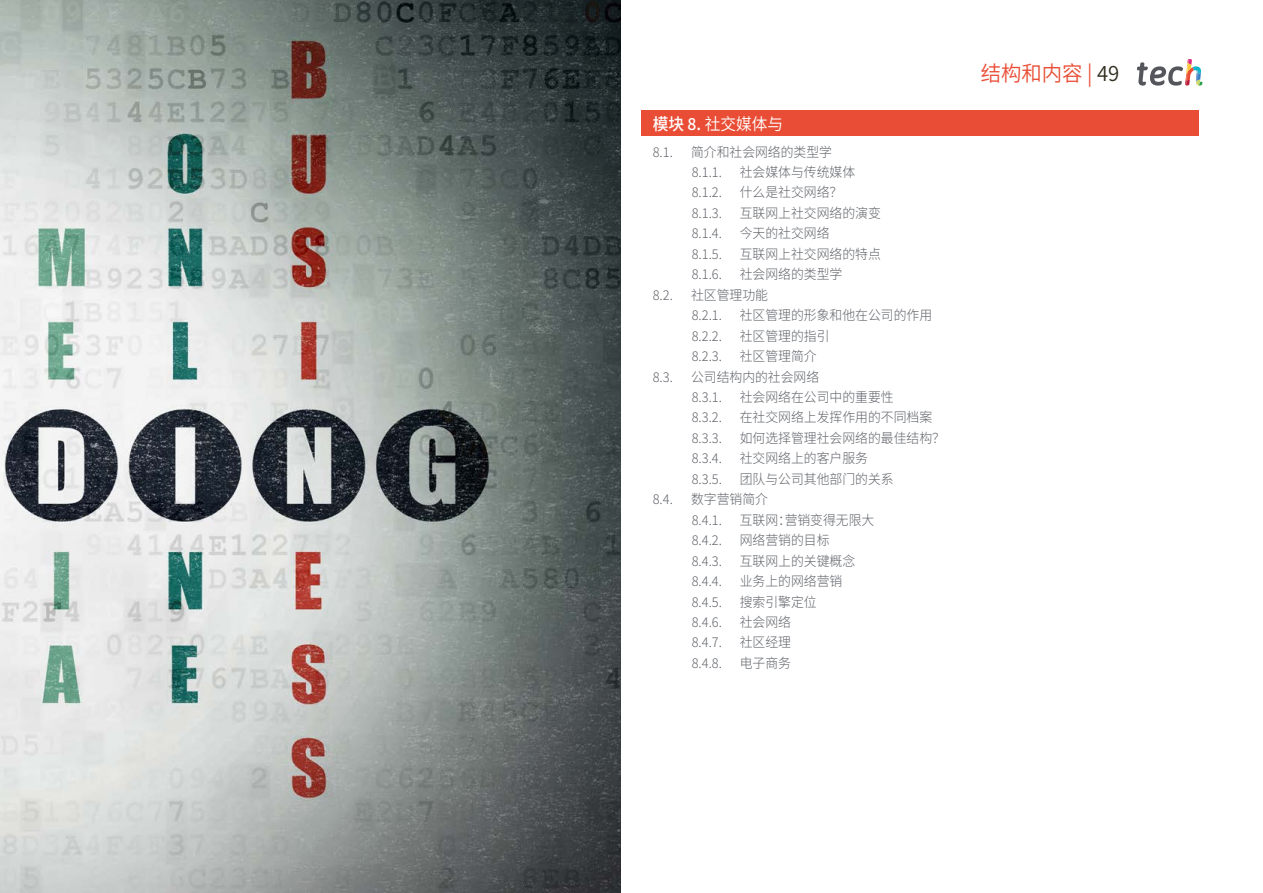
<style>
.page{position:relative;width:1263px;height:893px;background:#fff}
.page>*{position:absolute;margin:0;border:0;box-sizing:border-box;transform-origin:0 0}
.t1{font:21px "Source Han Sans CN";color:#e94d35}
.t2{font:16.5px "Source Han Sans CN";color:#fff;scale:.95 1}
.t3{font:300 13.5px/20.4px "Source Han Sans CN";color:#61646a;scale:.95 1}
.s1{font-weight:500}
.s2{color:#312e20}
</style>
<div class="page">
<img style="left:0;top:0;width:621px;height:893px">
<svg style="left:1137px;top:59px;width:65px;height:27px"></svg>
<div style="left:642px;top:110px;width:557px;height:26px;background:#e94d35"></div>
<p class="t2" style="left:653px;top:114px;width:139px"><span class="s1">模块 8.</span> 社交媒体与</p>
<p class="t3" style="left:653px;top:142px;width:23px">8.1.</p>
<p class="t3" style="left:691px;top:142px;width:150px">简介和社会网络的类型学<br>8.1.1.</p>
<p class="t3" style="left:740px;top:162px;width:123px">社会媒体与传统媒体</p>
<p class="t3" style="left:692px;top:183px;width:33px">8.1.2.</p>
<p class="t3" style="left:740px;top:183px;width:109px">什么是社交网络？</p>
<p class="t3" style="left:692px;top:203px;width:33px">8.1.3.</p>
<p class="t3" style="left:740px;top:203px;width:150px">互联网上社交网络的演变</p>
<p class="t3" style="left:692px;top:224px;width:33px">8.1.4.</p>
<p class="t3" style="left:740px;top:224px;width:96px">今天的社交网络</p>
<p class="t3" style="left:692px;top:244px;width:33px">8.1.5.</p>
<p class="t3" style="left:740px;top:244px;width:150px">互联网上社交网络的特点</p>
<p class="t3" style="left:692px;top:264px;width:33px">8.1.6.</p>
<p class="t3" style="left:740px;top:264px;width:109px">社会网络的类型学</p>
<p class="t3" style="left:653px;top:285px;width:23px">8.2.</p>
<p class="t3" style="left:691px;top:285px;width:82px">社区管理功能<br>8.2.1.</p>
<p class="t3" style="left:740px;top:305px;width:204px">社区管理的形象和他在公司的作用</p>
<p class="t3" style="left:692px;top:326px;width:33px">8.2.2.</p>
<p class="t3" style="left:740px;top:326px;width:96px">社区管理的指引</p>
<p class="t3" style="left:692px;top:346px;width:33px">8.2.3.</p>
<p class="t3" style="left:740px;top:346px;width:83px">社区管理简介</p>
<p class="t3" style="left:653px;top:367px;width:23px">8.3.</p>
<p class="t3" style="left:691px;top:367px;width:136px">公司结构内的社会网络<br>8.3.1.</p>
<p class="t3" style="left:740px;top:387px;width:164px">社会网络在公司中的重要性</p>
<p class="t3" style="left:692px;top:408px;width:33px">8.3.2.</p>
<p class="t3" style="left:740px;top:408px;width:204px">在社交网络上发挥作用的不同档案</p>
<p class="t3" style="left:692px;top:428px;width:33px">8.3.3.</p>
<p class="t3" style="left:740px;top:428px;width:218px">如何选择管理社会网络的最佳结构？</p>
<p class="t3" style="left:692px;top:448px;width:33px">8.3.4.</p>
<p class="t3" style="left:740px;top:448px;width:137px">社交网络上的客户服务</p>
<p class="t3" style="left:692px;top:469px;width:33px">8.3.5.</p>
<p class="t3" style="left:740px;top:469px;width:164px">团队与公司其他部门的关系</p>
<p class="t3" style="left:653px;top:489px;width:23px">8.4.</p>
<p class="t3" style="left:691px;top:489px;width:82px">数字营销简介<br>8.4.1.</p>
<p class="t3" style="left:740px;top:510px;width:143px">互联网：营销变得无限大</p>
<p class="t3" style="left:692px;top:530px;width:33px">8.4.2.</p>
<p class="t3" style="left:740px;top:530px;width:96px">网络营销的目标</p>
<p class="t3" style="left:692px;top:551px;width:33px">8.4.3.</p>
<p class="t3" style="left:740px;top:551px;width:123px">互联网上的关键概念</p>
<p class="t3" style="left:692px;top:571px;width:33px">8.4.4.</p>
<p class="t3" style="left:740px;top:571px;width:109px">业务上的网络营销</p>
<p class="t3" style="left:692px;top:592px;width:33px">8.4.5.</p>
<p class="t3" style="left:740px;top:592px;width:83px">搜索引擎定位</p>
<p class="t3" style="left:692px;top:612px;width:33px">8.4.6.</p>
<p class="t3" style="left:740px;top:612px;width:55px">社会网络</p>
<p class="t3" style="left:692px;top:633px;width:33px">8.4.7.</p>
<p class="t3" style="left:740px;top:633px;width:55px">社区经理</p>
<p class="t3" style="left:692px;top:653px;width:33px">8.4.8.</p>
<p class="t3" style="left:740px;top:653px;width:55px">电子商务</p>
<h1 class="t1" style="left:981px;top:61px;width:140px">结构和内容 | <span class="s2">49</span></h1>
</div>
